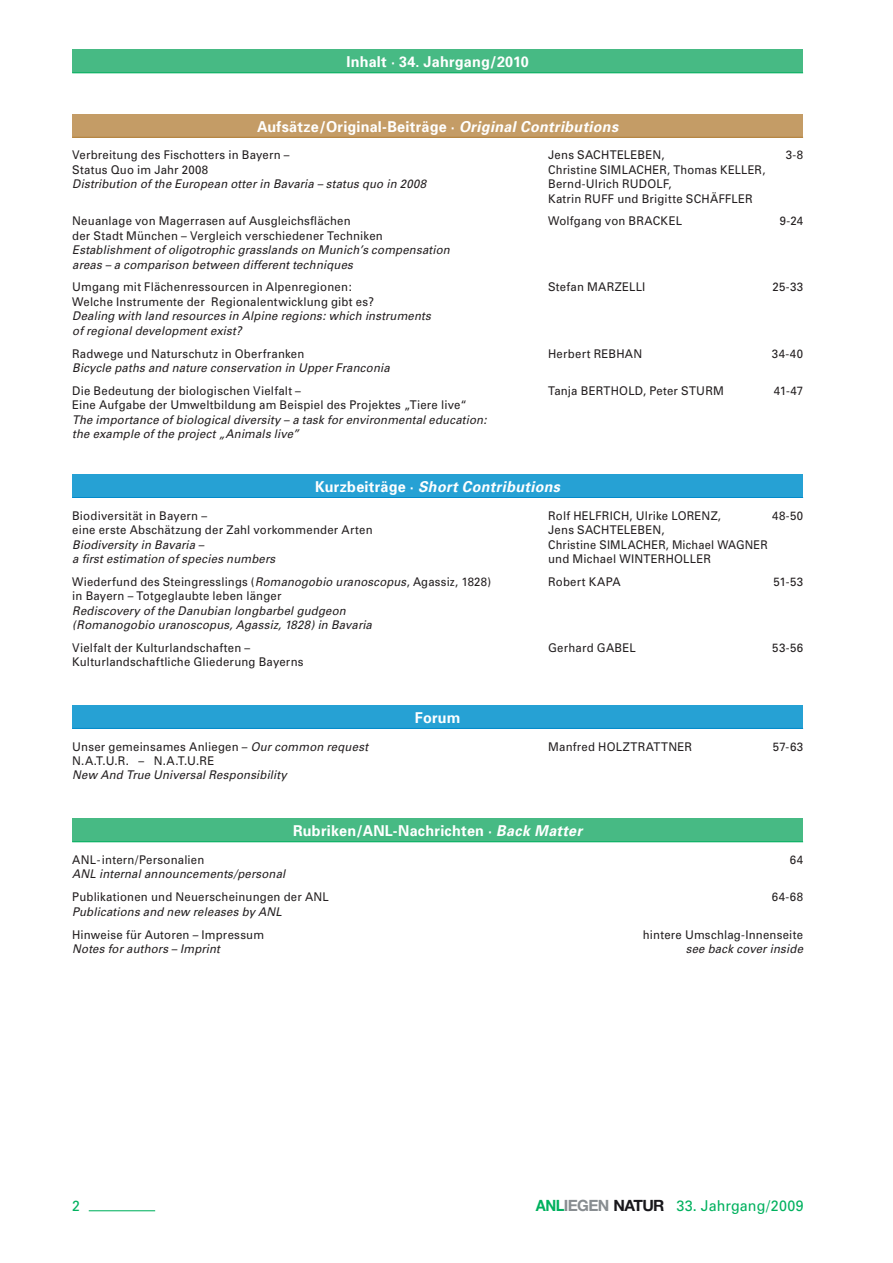
<style>
.page{position:relative;width:893px;height:1263px;background:#fff}
.page>*{position:absolute;margin:0;border:0;box-sizing:border-box;transform-origin:0 0}
.t1{font:700 15px "Univers";letter-spacing:.015em;color:#fff;scale:.96 1}
.t2{font:italic 700 15px "Univers";letter-spacing:.025em;color:#fff;scale:.95 1}
.t3{font:15px "Univers";letter-spacing:.01em;color:#00b15e;scale:.95 1}
.t4{font:14.7px "Univers";color:#00b15e;scale:.95 1}
.t5{font:12px/14.4px "Univers";letter-spacing:.02em;color:#231f20;scale:.95 1}
.t6{font:italic 12px/14.4px "Univers";letter-spacing:.015em;color:#231f20;scale:.95 1}
.t7{font:12px "Univers";letter-spacing:.02em;color:#231f20;scale:.94 1}
.t8{font:12px "Univers";letter-spacing:.02em;color:#231f20;scale:.93 1}
.t9{font:12px "Univers";letter-spacing:.02em;color:#231f20;scale:.92 1}
.s1{font-style:italic}
.s2{font-style:normal}
.s3{font-family:"Helvetica Neue";font-weight:700;font-size:15.6px}
.s4{font-family:"Helvetica Neue";font-weight:700;font-size:15.6px;color:#888d91}
.s5{font-family:"Helvetica Neue";font-weight:700;font-size:15.6px;color:#18171b}
</style>
<div class="page">
<div style="left:72px;top:49px;width:731px;height:24px;background:#47ba84"></div>
<hr style="left:72px;top:72px;width:731px;height:1px;background:#00b15e">
<hr style="left:89px;top:1210px;width:66px;height:1px;background:#00b15e">
<div style="left:72px;top:114px;width:731px;height:23px;background:#c49c66"></div>
<hr style="left:72px;top:137px;width:731px;height:1px;background:#b3813a">
<div style="left:72px;top:474px;width:731px;height:24px;background:#26a1d4"></div>
<hr style="left:72px;top:497px;width:731px;height:1px;background:#028acb">
<div style="left:72px;top:818px;width:731px;height:24px;background:#47ba84"></div>
<hr style="left:72px;top:841px;width:731px;height:1px;background:#00b15e">
<div style="left:72px;top:705px;width:731px;height:23px;background:#26a1d4"></div>
<hr style="left:72px;top:728px;width:731px;height:1px;background:#028acb">
<p class="t1" style="left:346px;top:56px;width:191px">Inhalt · 34. Jahrgang/2010</p>
<p class="t1" style="left:257px;top:121px;width:378px">Aufsätze/Original-Beiträge · <span class="s1">Original Contributions</span></p>
<p class="t5" style="left:72px;top:149px;width:230px">Verbreitung des Fischotters in Bayern –</p>
<p class="t5" style="left:548px;top:149px;width:124px">Jens SACHTELEBEN,</p>
<p class="t5" style="left:786px;top:149px;width:20px">3-8</p>
<p class="t5" style="left:72px;top:163px;width:145px">Status Quo im Jahr 2008</p>
<p class="t8" style="left:548px;top:165px;width:235px">Christine SIMLACHER, Thomas KELLER,</p>
<p class="t6" style="left:72px;top:178px;width:374px">Distribution of the European otter in Bavaria – status quo in 2008</p>
<p class="t5" style="left:548px;top:178px;width:217px">Bernd-Ulrich RUDOLF,<br>Katrin RUFF und Brigitte SCHÄFFLER</p>
<p class="t5" style="left:72px;top:215px;width:295px">Neuanlage von Magerrasen auf Ausgleichsflächen</p>
<p class="t5" style="left:548px;top:215px;width:142px">Wolfgang von BRACKEL</p>
<p class="t5" style="left:780px;top:215px;width:26px">9-24</p>
<p class="t5" style="left:72px;top:229px;width:329px">der Stadt München – Vergleich verschiedener Techniken</p>
<p class="t6" style="left:72px;top:244px;width:399px">Establishment of oligotrophic grasslands on Munich’s compensation areas – a comparison between different techniques</p>
<p class="t5" style="left:72px;top:281px;width:296px">Umgang mit Flächenressourcen in Alpenregionen:</p>
<p class="t5" style="left:548px;top:281px;width:104px">Stefan MARZELLI</p>
<p class="t5" style="left:772px;top:281px;width:34px">25-33</p>
<p class="t5" style="left:72px;top:295px;width:319px">Welche Instrumente der Regionalentwicklung gibt es?</p>
<p class="t6" style="left:72px;top:310px;width:379px">Dealing with land resources in Alpine regions: which instruments of regional development exist?</p>
<p class="t5" style="left:72px;top:347px;width:246px">Radwege und Naturschutz in Oberfranken</p>
<p class="t5" style="left:548px;top:347px;width:101px">Herbert REBHAN</p>
<p class="t5" style="left:772px;top:347px;width:34px">34-40</p>
<p class="t6" style="left:72px;top:362px;width:336px">Bicycle paths and nature conservation in Upper Franconia</p>
<p class="t5" style="left:72px;top:384px;width:242px">Die Bedeutung der biologischen Vielfalt –</p>
<p class="t5" style="left:548px;top:384px;width:186px">Tanja BERTHOLD, Peter STURM</p>
<p class="t5" style="left:774px;top:384px;width:32px">41-47</p>
<p class="t5" style="left:72px;top:399px;width:417px">Eine Aufgabe der Umweltbildung am Beispiel des Projektes „Tiere live“</p>
<p class="t6" style="left:72px;top:413px;width:438px">The importance of biological diversity – a task for environmental education: the example of the project „Animals live”</p>
<p class="t2" style="left:315px;top:481px;width:259px"><span class="s2">Kurzbeiträge ·</span> Short Contributions</p>
<p class="t5" style="left:72px;top:509px;width:143px">Biodiversität in Bayern –</p>
<p class="t5" style="left:548px;top:509px;width:183px">Rolf HELFRICH, Ulrike LORENZ,</p>
<p class="t5" style="left:772px;top:509px;width:34px">48-50</p>
<p class="t5" style="left:72px;top:524px;width:318px">eine erste Abschätzung der Zahl vorkommender Arten</p>
<p class="t5" style="left:548px;top:524px;width:124px">Jens SACHTELEBEN,</p>
<p class="t6" style="left:72px;top:538px;width:140px">Biodiversity in Bavaria –</p>
<p class="t9" style="left:548px;top:540px;width:240px">Christine SIMLACHER, Michael WAGNER</p>
<p class="t6" style="left:72px;top:553px;width:215px">a first estimation of species numbers</p>
<p class="t5" style="left:548px;top:553px;width:173px">und Michael WINTERHOLLER</p>
<p class="t7" style="left:72px;top:577px;width:447px">Wiederfund des Steingresslings (<span class="s1">Romanogobio uranoscopus</span>, Agassiz, 1828)</p>
<p class="t5" style="left:548px;top:576px;width:78px">Robert KAPA</p>
<p class="t5" style="left:773px;top:576px;width:33px">51-53</p>
<p class="t5" style="left:72px;top:590px;width:222px">in Bayern – Totgeglaubte leben länger</p>
<p class="t6" style="left:72px;top:604px;width:317px">Rediscovery of the Danubian longbarbel gudgeon (Romanogobio uranoscopus, Agassiz, 1828) in Bavaria</p>
<p class="t5" style="left:72px;top:642px;width:189px">Vielfalt der Kulturlandschaften –</p>
<p class="t5" style="left:548px;top:642px;width:94px">Gerhard GABEL</p>
<p class="t5" style="left:772px;top:642px;width:34px">53-56</p>
<p class="t5" style="left:72px;top:656px;width:245px">Kulturlandschaftliche Gliederung Bayerns</p>
<p class="t1" style="left:415px;top:712px;width:49px">Forum</p>
<p class="t5" style="left:72px;top:740px;width:313px">Unser gemeinsames Anliegen – <span class="s1">Our common request</span></p>
<p class="t5" style="left:548px;top:740px;width:153px">Manfred HOLZTRATTNER</p>
<p class="t5" style="left:773px;top:740px;width:33px">57-63</p>
<p class="t5" style="left:72px;top:755px;width:151px">N.A.T.U.R. – N.A.T.U.RE</p>
<p class="t6" style="left:72px;top:769px;width:227px">New And True Universal Responsibility</p>
<p class="t1" style="left:293px;top:825px;width:303px">Rubriken/ANL-Nachrichten · <span class="s1">Back Matter</span></p>
<p class="t5" style="left:72px;top:854px;width:141px">ANL-intern/Personalien</p>
<p class="t5" style="left:790px;top:854px;width:15px">64</p>
<p class="t6" style="left:72px;top:868px;width:226px">ANL internal announcements/personal</p>
<p class="t5" style="left:72px;top:891px;width:272px">Publikationen und Neuerscheinungen der ANL</p>
<p class="t5" style="left:772px;top:891px;width:34px">64-68</p>
<p class="t6" style="left:72px;top:905px;width:222px">Publications and new releases by ANL</p>
<p class="t5" style="left:72px;top:928px;width:203px">Hinweise für Autoren – Impressum</p>
<p class="t5" style="left:643px;top:928px;width:170px">hintere Umschlag-Innenseite</p>
<p class="t6" style="left:72px;top:943px;width:157px">Notes for authors – Imprint</p>
<p class="t6" style="left:686px;top:943px;width:125px">see back cover inside</p>
<p class="t4" style="left:72px;top:1201px;width:10px">2</p>
<p class="t3" style="left:536px;top:1200px;width:283px"><span class="s3">ANL</span><span class="s4">IEGEN</span> <span class="s5">NATUR</span> 33. Jahrgang/2009</p>
</div>
